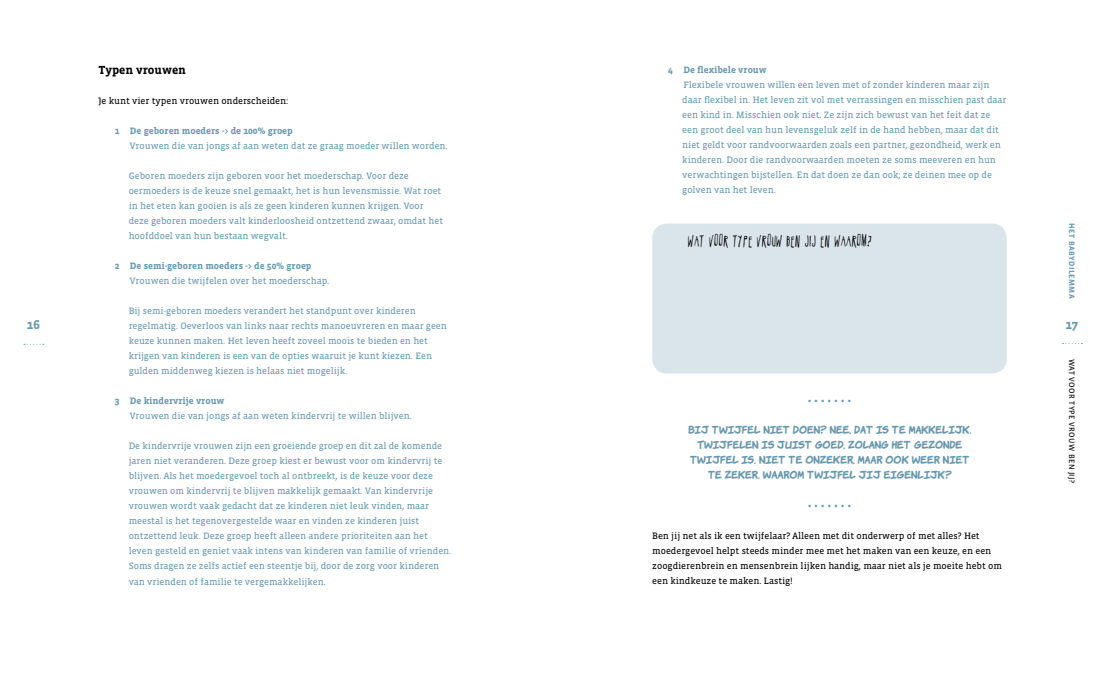
<style>
.page{position:relative;width:1106px;height:695px;background:#fff}
.page>*{position:absolute;margin:0;border:0;box-sizing:border-box;transform-origin:0 0}
.t1{font:14px "Belizarius";color:#000}
.t2{font:700 13px "Vista Slab OT";color:#6898ad}
.t3{font:700 12px "Vista Slab OT";color:#000}
.t4{font:11px "Vista Sans Alt Med";color:#6898ad}
.t5{font:700 10px/15px "Komika Hand";color:#6898ad;text-align:center}
.t6{font:9.5px/15px "Vista Slab OT";color:#6898ad}
.t7{font:9.5px/15px "Vista Slab OT";color:#000}
.t8{font:700 9.5px "Vista Slab OT";color:#6898ad}
.t9{font:8px "Vista Sans Reg";letter-spacing:.05em;color:#000}
.t10{font:700 8px "Vista Sans";letter-spacing:.05em;color:#6898ad}
</style>
<div class="page">
<svg style="left:24px;top:344px;width:20px;height:1px"></svg>
<svg style="left:1062px;top:343px;width:20px;height:1px"></svg>
<div style="left:652px;top:223px;width:354px;height:150px;background:#d9e5eb;border-radius:15px"></div>
<h2 class="t2" style="left:27px;top:318px;width:15px">16</h2>
<p class="t3" style="left:99px;top:64px;width:89px">Typen vrouwen</p>
<p class="t7" style="left:99px;top:94px;width:191px">Je kunt vier typen vrouwen onderscheiden:</p>
<p class="t8" style="left:115px;top:126px;width:180px">1 De geboren moeders -&gt; de 100% groep</p>
<p class="t6" style="left:130px;top:139px;width:319px">Vrouwen die van jongs af aan weten dat ze graag moeder willen worden.</p>
<p class="t6" style="left:129px;top:169px;width:316px">Geboren moeders zijn geboren voor het moederschap. Voor deze oermoeders is de keuze snel gemaakt, het is hun levensmissie. Wat roet in het eten kan gooien is als ze geen kinderen kunnen krijgen. Voor deze geboren moeders valt kinderloosheid ontzettend zwaar, omdat het hoofddoel van hun bestaan wegvalt.</p>
<p class="t8" style="left:115px;top:261px;width:198px">2 De semi-geboren moeders -&gt; de 50% groep</p>
<p class="t6" style="left:130px;top:274px;width:201px">Vrouwen die twijfelen over het moederschap.</p>
<p class="t6" style="left:129px;top:304px;width:320px">Bij semi-geboren moeders verandert het standpunt over kinderen regelmatig. Oeverloos van links naar rechts manoeuvreren en maar geen keuze kunnen maken. Het leven heeft zoveel moois te bieden en het krijgen van kinderen is een van de opties waaruit je kunt kiezen. Een gulden middenweg kiezen is helaas niet mogelijk.</p>
<p class="t8" style="left:115px;top:396px;width:111px">3 De kindervrije vrouw</p>
<p class="t6" style="left:130px;top:409px;width:283px">Vrouwen die van jongs af aan weten kindervrij te willen blijven.</p>
<p class="t6" style="left:129px;top:439px;width:324px">De kindervrije vrouwen zijn een groeiende groep en dit zal de komende jaren niet veranderen. Deze groep kiest er bewust voor om kindervrij te blijven. Als het moedergevoel toch al ontbreekt, is de keuze voor deze vrouwen om kindervrij te blijven makkelijk gemaakt. Van kindervrije vrouwen wordt vaak gedacht dat ze kinderen niet leuk vinden, maar meestal is het tegenovergestelde waar en vinden ze kinderen juist ontzettend leuk. Deze groep heeft alleen andere prioriteiten aan het leven gesteld en geniet vaak intens van kinderen van familie of vrienden.<br>Soms dragen ze zelfs actief een steentje bij, door de zorg voor kinderen van vrienden of familie te vergemakkelijken.</p>
<p class="t8" style="left:668px;top:65px;width:100px">4 De flexibele vrouw</p>
<p class="t6" style="left:682px;top:78px;width:326px">Flexibele vrouwen willen een leven met of zonder kinderen maar zijn daar flexibel in. Het leven zit vol met verrassingen en misschien past daar een kind in. Misschien ook niet. Ze zijn zich bewust van het feit dat ze een groot deel van hun levensgeluk zelf in de hand hebben, maar dat dit niet geldt voor randvoorwaarden zoals een partner, gezondheid, werk en kinderen. Door die randvoorwaarden moeten ze soms meeveren en hun verwachtingen bijstellen. En dat doen ze dan ook; ze deinen mee op de golven van het leven.</p>
<h1 class="t1" style="left:688px;top:233px;width:186px">WAT VOOR TYPE VROUW BEN JIJ EN WAAROM?</h1>
<p class="t4" style="left:807px;top:394px;width:45px">•••••••</p>
<p class="t5" style="left:688px;top:421px;width:285px">BIJ TWIJFEL NIET DOEN? NEE, DAT IS TE MAKKELIJK.<br>TWIJFELEN IS JUIST GOED, ZOLANG HET GEZONDE TWIJFEL IS. NIET TE ONZEKER, MAAR OOK WEER NIET TE ZEKER. WAAROM TWIJFEL JIJ EIGENLIJK?</p>
<p class="t4" style="left:807px;top:499px;width:45px">•••••••</p>
<p class="t7" style="left:652px;top:528px;width:351px">Ben jij net als ik een twijfelaar? Alleen met dit onderwerp of met alles? Het moedergevoel helpt steeds minder mee met het maken van een keuze, en een zoogdierenbrein en mensenbrein lijken handig, maar niet als je moeite hebt om een kindkeuze te maken. Lastig!</p>
<p class="t10" style="left:1075px;top:223px;width:77px;rotate:90deg">HET BABYDILEMMA</p>
<h2 class="t2" style="left:1065px;top:317px;width:14px">17</h2>
<p class="t9" style="left:1075px;top:358px;width:126px;rotate:90deg">WAT VOOR TYPE VROUW BEN JIJ?</p>
</div>
